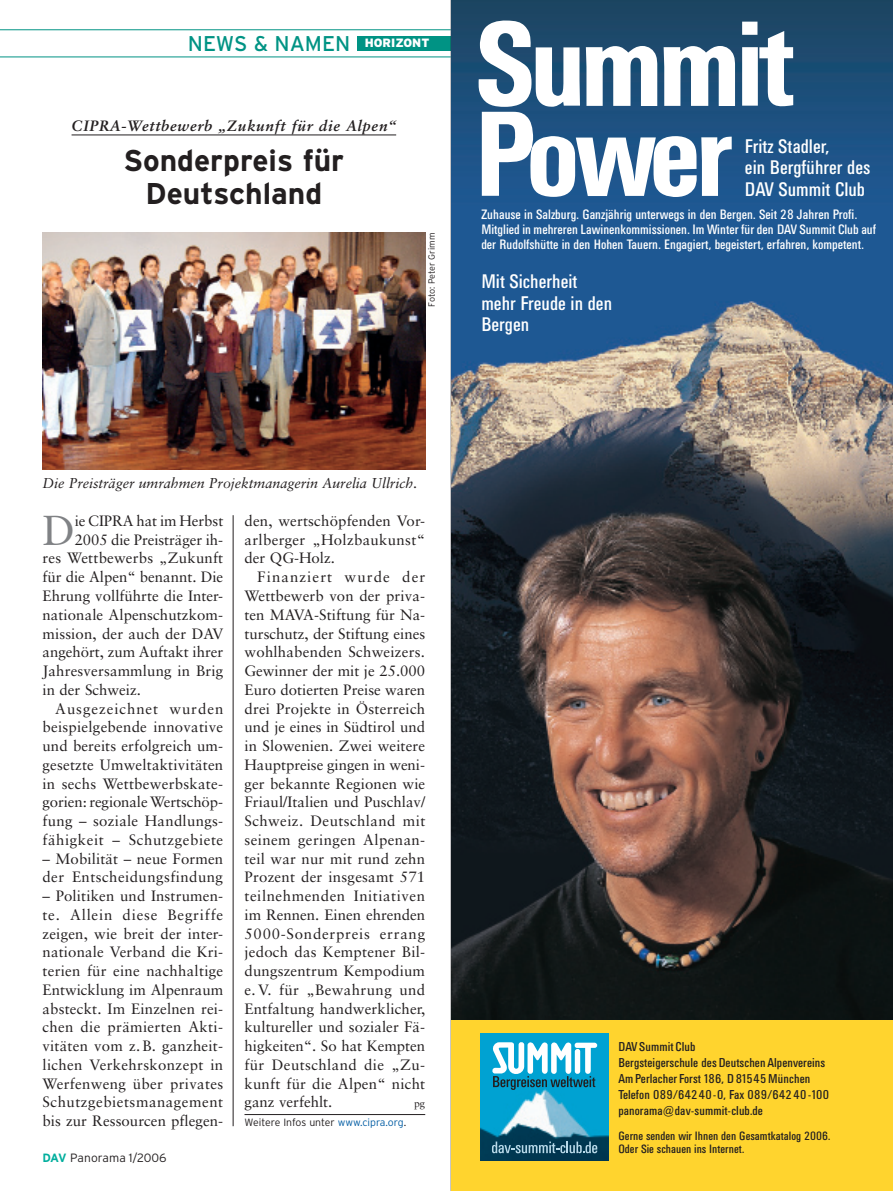
<style>
.page{position:relative;width:893px;height:1191px;background:#fff}
.page>*{position:absolute;margin:0;border:0;box-sizing:border-box;transform-origin:0 0}
.t1{font:700 120px/90px "Univers Condensed BQ";letter-spacing:-.04em;color:#fff}
.t2{font:41.85px "Sabon";color:#808285}
.t3{font:700 30px/33px "Interstate";color:#231f20;text-align:center}
.t4{font:21.3px "Interstate";color:#009384}
.t5{font:19.5px/21.3px "Univers Condensed BQ";color:#fff}
.t6{font:15px/18.8px "Sabon";letter-spacing:.01em;color:#231f20;text-align:justify}
.t7{font:15px/18.8px "Sabon";letter-spacing:.03em;color:#231f20}
.t8{font:italic 700 15px "Sabon";letter-spacing:.05em;color:#231f20}
.t9{font:15px "Sabon";letter-spacing:.04em;color:#231f20}
.t10{font:15px "Sabon";letter-spacing:.065em;color:#231f20}
.t11{font:italic 14.25px "Sabon";letter-spacing:-.005em;color:#231f20}
.t12{font:13.5px/15px "Univers Condensed BQ";color:#fff}
.t13{font:12.75px/15.9px "Univers Condensed BQ";letter-spacing:.005em;color:#231f20}
.t14{font:12px/13.5px "Univers Condensed BQ";color:#231f20}
.t15{font:300 12px "Interstate";letter-spacing:.005em;color:#231f20}
.t16{font:300 10.5px "Interstate";color:#231f20}
.t17{font:10.5px "Sabon";color:#231f20}
.t18{font:300 9px "Interstate";letter-spacing:-.005em;color:#231f20}
.s1{font-weight:700;color:#00ae9d}
.s2{color:#015ca3}
</style>
<div class="page">
<hr style="left:0;top:57px;width:451px;height:1px;background:#009384">
<hr style="left:0;top:29px;width:451px;height:1px;background:#009384">
<div style="left:358px;top:36px;width:93px;height:15px;background:#009384"></div>
<svg style="left:451px;top:0;width:442px;height:1191px;background:#545c57"></svg>
<hr style="left:244px;top:1114px;width:181px;height:1px;background:#231f20">
<hr style="left:72px;top:135px;width:324px;height:1px;background:#231f20">
<img style="left:43px;top:232px;width:382px;height:238px">
<hr style="left:233px;top:515px;width:1px;height:611px;background:#231f20">
<h3 class="t4" style="left:188px;top:31px;width:243px">NEWS &amp; NAMEN <sup>HORIZONT</sup></h3>
<p class="t8" style="left:72px;top:116px;width:326px">CIPRA-Wettbewerb „Zukunft für die Alpen“</p>
<h3 class="t3" style="left:124px;top:143px;width:222px">Sonderpreis für<br>Deutschland</h3>
<p class="t18" style="left:427px;top:306px;width:75px;rotate:-90deg">Foto: Peter Grimm</p>
<h1 class="t1" style="left:475px;top:22px;width:320px">Summit<br>Power</h1>
<h3 class="t5" style="left:745px;top:136px;width:127px">Fritz Stadler,<br>ein Bergführer des<br>DAV Summit Club</h3>
<p class="t12" style="left:481px;top:208px;width:396px">Zuhause in Salzburg. Ganzjährig unterwegs in den Bergen. Seit 28 Jahren Profi.<br>Mitglied in mehreren Lawinenkommissionen. Im Winter für den DAV Summit Club auf der Rudolfshütte in den Hohen Tauern. Engagiert, begeistert, erfahren, kompetent.</p>
<h3 class="t5" style="left:481px;top:271px;width:132px">Mit Sicherheit mehr Freude in den<br>Bergen</h3>
<p class="t11" style="left:43px;top:475px;width:376px">Die Preisträger umrahmen Projektmanagerin Aurelia Ullrich.</p>
<h2 class="t2" style="left:43px;top:505px;width:34px">D</h2>
<p class="t6" style="left:75px;top:511px;width:150px">ie CIPRA hat im Herbst</p>
<p class="t6" style="left:75px;top:530px;width:150px">2005 die Preisträger ih-</p>
<p class="t6" style="left:43px;top:549px;width:182px">res Wettbewerbs „Zukunft</p>
<p class="t6" style="left:43px;top:567px;width:182px">für die Alpen“ benannt. Die</p>
<p class="t6" style="left:43px;top:586px;width:182px">Ehrung vollführte die Inter-</p>
<p class="t6" style="left:43px;top:605px;width:182px">nationale Alpenschutzkom-</p>
<p class="t6" style="left:43px;top:624px;width:182px">mission, der auch der DAV</p>
<p class="t6" style="left:43px;top:642px;width:182px">angehört, zum Auftakt ihrer</p>
<p class="t6" style="left:43px;top:661px;width:182px">Jahresversammlung in Brig</p>
<p class="t6" style="left:43px;top:680px;width:100px">in der Schweiz.</p>
<p class="t10" style="left:55px;top:699px;width:170px">Ausgezeichnet wurden</p>
<p class="t6" style="left:43px;top:717px;width:182px">beispielgebende innovative</p>
<p class="t6" style="left:43px;top:736px;width:182px">und bereits erfolgreich um-</p>
<p class="t6" style="left:43px;top:755px;width:182px">gesetzte Umweltaktivitäten</p>
<p class="t6" style="left:43px;top:774px;width:182px">in sechs Wettbewerbskate-</p>
<p class="t6" style="left:43px;top:792px;width:182px">gorien: regionale Wertschöp-</p>
<p class="t6" style="left:43px;top:811px;width:182px">fung – soziale Handlungs-</p>
<p class="t9" style="left:43px;top:830px;width:182px">fähigkeit – Schutzgebiete</p>
<p class="t7" style="left:43px;top:849px;width:182px">– Mobilität – neue Formen der Entscheidungsfindung</p>
<p class="t6" style="left:43px;top:886px;width:182px">– Politiken und Instrumen&shy;te. Allein diese Begriffe zeigen, wie breit der inter&shy;nationale Verband die Kri&shy;terien für eine nachhaltige Entwicklung im Alpenraum absteckt. Im Einzelnen rei&shy;chen die prämierten Akti&shy;vitäten vom z. B. ganzheit&shy;lichen Verkehrskonzept in Werfenweng über privates Schutzgebietsmanagement bis zur Ressourcen pflegen-</p>
<p class="t15" style="left:43px;top:1151px;width:126px"><span class="s1">DAV</span> Panorama 1/2006</p>
<p class="t6" style="left:244px;top:511px;width:182px">den, wertschöpfenden Vor&shy;arlberger „Holzbaukunst“ der QG-Holz.</p>
<p class="t6" style="left:244px;top:567px;width:182px;text-indent:13px">Finanziert wurde der Wettbewerb von der priva&shy;ten MAVA-Stiftung für Na&shy;turschutz, der Stiftung eines wohlhabenden Schweizers.<br>Gewinner der mit je 25.000<br>Euro dotierten Preise waren drei Projekte in Österreich und je eines in Südtirol und in Slowenien. Zwei weitere Hauptpreise gingen in weni&shy;ger bekannte Regionen wie Friaul/Italien und Puschlav/ Schweiz. Deutschland mit seinem geringen Alpenan&shy;teil war nur mit rund zehn Prozent der insgesamt 571 teilnehmenden Initiativen im Rennen. Einen ehrenden 5000-Sonderpreis errang jedoch das Kemptener Bil&shy;dungszentrum Kempodium e. V. für „Bewahrung und Entfaltung handwerklicher, kultureller und sozialer Fä&shy;higkeiten“. So hat Kempten für Deutschland die „Zu&shy;kunft für die Alpen“ nicht ganz verfehlt.</p>
<p class="t17" style="left:414px;top:1097px;width:13px">pg</p>
<p class="t16" style="left:244px;top:1116px;width:163px">Weitere Infos unter <span class="s2">www.cipra.org</span>.</p>
<p class="t13" style="left:618px;top:1039px;width:212px">DAV Summit Club<br>Bergsteigerschule des Deutschen Alpenvereins Am Perlacher Forst 186, D 81545 München Telefon 089/64240-0, Fax 089/64240-100 panorama@dav-summit-club.de</p>
<p class="t14" style="left:618px;top:1129px;width:214px">Gerne senden wir Ihnen den Gesamtkatalog 2006.<br>Oder Sie schauen ins Internet.</p>
</div>
